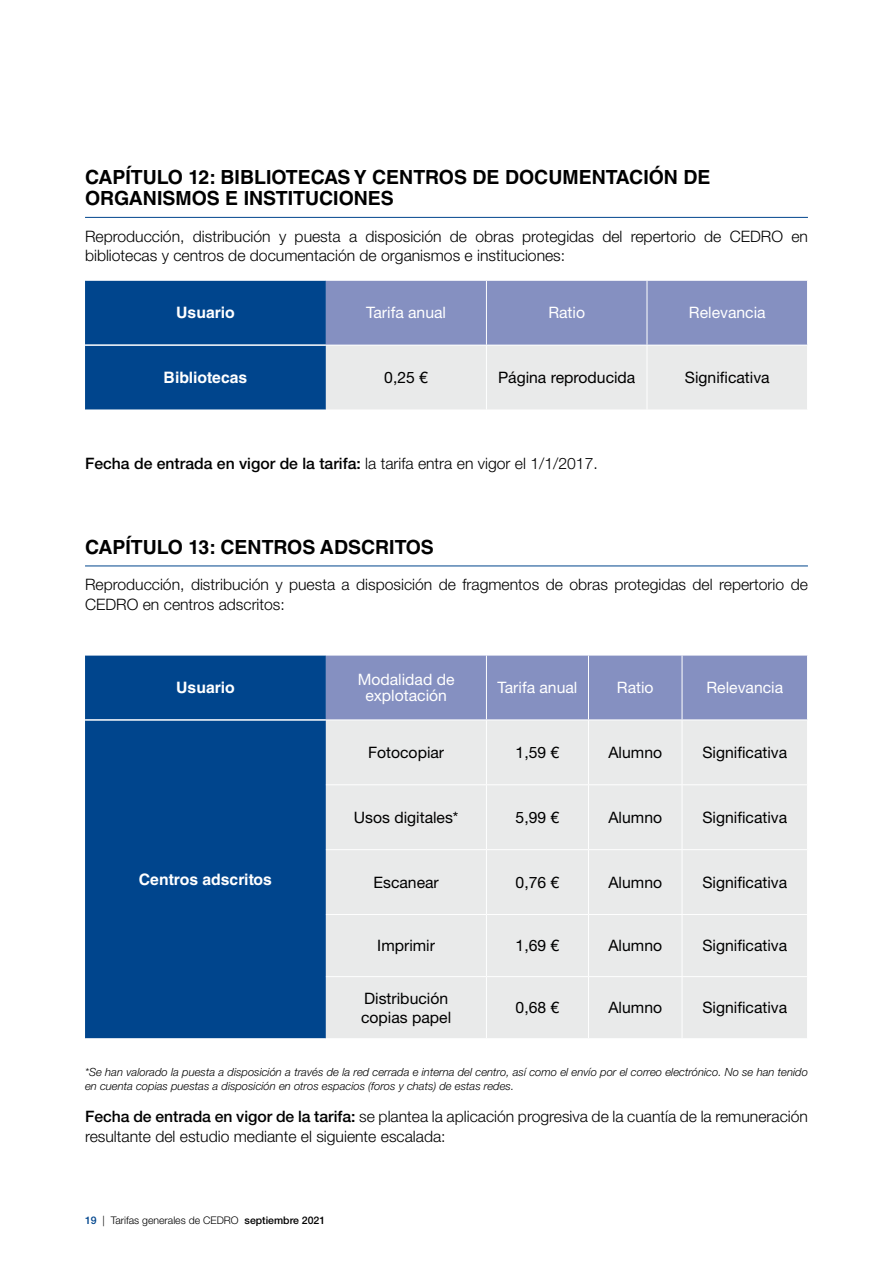
<style>
.page{position:relative;width:893px;height:1263px;background:#fff}
.page>*{position:absolute;margin:0;border:0;box-sizing:border-box;transform-origin:0 0}
.CAPÍTULO{font:700 19.5px/21px "Helvetica LT Std";color:#000}
.txt{font:300 15.75px/19.5px "Helvetica Neue LT Std";color:#000}
.txt-2{font:15.75px "Helvetica Neue LT Std";color:#000}
.t1{font:15.75px "Helvetica Neue LT Std";color:#fff}
.txt-3{font:500 15.75px "Helvetica Neue LT Std";color:#000}
.parrafo_sangria{font:700 15.75px "Helvetica LT Std";color:#fff}
.notas{font:700 15.75px "Helvetica LT Std";color:#fff}
.notas-2{font:italic 300 11.25px/13.5px "Helvetica Neue LT Std";color:#000}
.t2{font:300 10.5px "Helvetica Neue LT Std";color:#000}
.s1{font-weight:300}
.s2{font-weight:500}
.s3{font-weight:500;color:#00458d}
</style>
<div class="page">
<hr style="left:85px;top:217px;width:723px;height:1px;background:#00458d">
<hr style="left:85px;top:566px;width:723px;height:1px;background:#00458d">
<svg style="left:85px;top:281px;width:722px;height:129px;background:#7a95bd"></svg>
<hr style="left:85px;top:344px;width:241px;height:2px;background:#fff">
<hr style="left:486px;top:281px;width:1px;height:64px;background:#fff">
<hr style="left:647px;top:281px;width:1px;height:64px;background:#fff">
<hr style="left:326px;top:345px;width:160px;height:1px;background:#fff">
<hr style="left:486px;top:345px;width:161px;height:1px;background:#fff">
<hr style="left:486px;top:345px;width:1px;height:65px;background:#fff">
<hr style="left:647px;top:345px;width:1px;height:65px;background:#fff">
<hr style="left:647px;top:345px;width:161px;height:1px;background:#fff">
<div style="left:85px;top:656px;width:241px;height:382px;background:#00458d"></div>
<div style="left:326px;top:656px;width:481px;height:63px;background:#8590c1"></div>
<div style="left:326px;top:720px;width:481px;height:318px;background:#e9eaea"></div>
<hr style="left:85px;top:719px;width:241px;height:2px;background:#fff">
<hr style="left:486px;top:655px;width:1px;height:64px;background:#fff">
<hr style="left:588px;top:655px;width:1px;height:64px;background:#fff">
<hr style="left:326px;top:784px;width:160px;height:1px;background:#fff">
<hr style="left:486px;top:784px;width:102px;height:1px;background:#fff">
<hr style="left:326px;top:849px;width:160px;height:1px;background:#fff">
<hr style="left:486px;top:849px;width:102px;height:1px;background:#fff">
<hr style="left:326px;top:914px;width:160px;height:1px;background:#fff">
<hr style="left:486px;top:914px;width:102px;height:1px;background:#fff">
<hr style="left:326px;top:976px;width:160px;height:1px;background:#fff">
<hr style="left:486px;top:976px;width:102px;height:1px;background:#fff">
<hr style="left:486px;top:720px;width:1px;height:64px;background:#fff">
<hr style="left:588px;top:720px;width:1px;height:64px;background:#fff">
<hr style="left:486px;top:785px;width:1px;height:64px;background:#fff">
<hr style="left:588px;top:785px;width:1px;height:64px;background:#fff">
<hr style="left:486px;top:850px;width:1px;height:64px;background:#fff">
<hr style="left:588px;top:850px;width:1px;height:64px;background:#fff">
<hr style="left:486px;top:915px;width:1px;height:61px;background:#fff">
<hr style="left:588px;top:915px;width:1px;height:61px;background:#fff">
<hr style="left:486px;top:977px;width:1px;height:61px;background:#fff">
<hr style="left:588px;top:977px;width:1px;height:61px;background:#fff">
<hr style="left:682px;top:720px;width:1px;height:64px;background:#fff">
<hr style="left:682px;top:785px;width:1px;height:64px;background:#fff">
<hr style="left:682px;top:850px;width:1px;height:64px;background:#fff">
<hr style="left:682px;top:915px;width:1px;height:61px;background:#fff">
<hr style="left:682px;top:977px;width:1px;height:61px;background:#fff">
<hr style="left:588px;top:784px;width:94px;height:1px;background:#fff">
<hr style="left:682px;top:784px;width:126px;height:1px;background:#fff">
<hr style="left:588px;top:849px;width:94px;height:1px;background:#fff">
<hr style="left:682px;top:849px;width:126px;height:1px;background:#fff">
<hr style="left:588px;top:914px;width:94px;height:1px;background:#fff">
<hr style="left:682px;top:914px;width:126px;height:1px;background:#fff">
<hr style="left:588px;top:976px;width:94px;height:1px;background:#fff">
<hr style="left:682px;top:976px;width:126px;height:1px;background:#fff">
<hr style="left:682px;top:655px;width:1px;height:64px;background:#fff">
<p class="CAPÍTULO" style="left:85px;top:166px;width:627px">CAPÍTULO 12: BIBLIOTECAS Y CENTROS DE DOCUMENTACIÓN DE<br>ORGANISMOS E INSTITUCIONES</p>
<p class="txt" style="left:85px;top:226px;width:724px">Reproducción, distribución y puesta a disposición de obras protegidas del repertorio de CEDRO en bibliotecas y centros de documentación de organismos e instituciones:</p>
<p class="parrafo_sangria" style="left:176px;top:303px;width:60px">Usuario</p>
<p class="t1" style="left:366px;top:303px;width:81px">Tarifa anual</p>
<p class="t1" style="left:548px;top:303px;width:38px">Ratio</p>
<p class="t1" style="left:689px;top:303px;width:78px">Relevancia</p>
<p class="parrafo_sangria" style="left:164px;top:368px;width:85px">Bibliotecas</p>
<p class="txt-2" style="left:384px;top:368px;width:45px">0,25 €</p>
<p class="txt-2" style="left:498px;top:368px;width:139px">Página reproducida</p>
<p class="txt-2" style="left:685px;top:368px;width:86px">Significativa</p>
<p class="txt-3" style="left:85px;top:454px;width:514px">Fecha de entrada en vigor de la tarifa: <span class="s1">la tarifa entra en vigor el 1/1/2017.</span></p>
<p class="CAPÍTULO" style="left:85px;top:536px;width:350px">CAPÍTULO 13: CENTROS ADSCRITOS</p>
<p class="txt" style="left:85px;top:574px;width:724px">Reproducción, distribución y puesta a disposición de fragmentos de obras protegidas del repertorio de<br>CEDRO en centros adscritos:</p>
<p class="parrafo_sangria" style="left:176px;top:678px;width:60px">Usuario</p>
<p class="notas" style="left:139px;top:870px;width:135px">Centros adscritos</p>
<p class="t1" style="left:358px;top:670px;width:98px">Modalidad de</p>
<p class="t1" style="left:365px;top:686px;width:83px">explotación</p>
<p class="t1" style="left:497px;top:678px;width:81px">Tarifa anual</p>
<p class="t1" style="left:617px;top:678px;width:38px">Ratio</p>
<p class="t1" style="left:706px;top:678px;width:78px">Relevancia</p>
<p class="txt-2" style="left:368px;top:743px;width:78px">Fotocopiar</p>
<p class="txt-2" style="left:516px;top:743px;width:45px">1,59 €</p>
<p class="txt-2" style="left:608px;top:743px;width:55px">Alumno</p>
<p class="txt-2" style="left:702px;top:743px;width:86px">Significativa</p>
<p class="txt-2" style="left:354px;top:808px;width:106px">Usos digitales*</p>
<p class="txt-2" style="left:516px;top:808px;width:45px">5,99 €</p>
<p class="txt-2" style="left:608px;top:808px;width:55px">Alumno</p>
<p class="txt-2" style="left:702px;top:808px;width:86px">Significativa</p>
<p class="txt-2" style="left:373px;top:873px;width:67px">Escanear</p>
<p class="txt-2" style="left:516px;top:873px;width:45px">0,76 €</p>
<p class="txt-2" style="left:608px;top:873px;width:55px">Alumno</p>
<p class="txt-2" style="left:702px;top:873px;width:86px">Significativa</p>
<p class="txt-2" style="left:377px;top:936px;width:59px">Imprimir</p>
<p class="txt-2" style="left:516px;top:936px;width:45px">1,69 €</p>
<p class="txt-2" style="left:608px;top:936px;width:55px">Alumno</p>
<p class="txt-2" style="left:702px;top:936px;width:86px">Significativa</p>
<p class="txt-2" style="left:364px;top:989px;width:86px">Distribución</p>
<p class="txt-2" style="left:361px;top:1008px;width:92px">copias papel</p>
<p class="txt-2" style="left:516px;top:998px;width:45px">0,68 €</p>
<p class="txt-2" style="left:608px;top:998px;width:55px">Alumno</p>
<p class="txt-2" style="left:702px;top:998px;width:86px">Significativa</p>
<p class="notas-2" style="left:85px;top:1065px;width:724px">*Se han valorado la puesta a disposición a través de la red cerrada e interna del centro, así como el envío por el correo electrónico. No se han tenido en cuenta copias puestas a disposición en otros espacios (foros y chats) de estas redes.</p>
<p class="txt" style="left:85px;top:1106px;width:724px"><span class="s2">Fecha de entrada en vigor de la tarifa:</span> se plantea la aplicación progresiva de la cuantía de la remuneración resultante del estudio mediante el siguiente escalada:</p>
<p class="t2" style="left:85px;top:1213px;width:242px"><span class="s3">19</span> | Tarifas generales de CEDRO <span class="s2">septiembre 2021</span></p>
</div>
